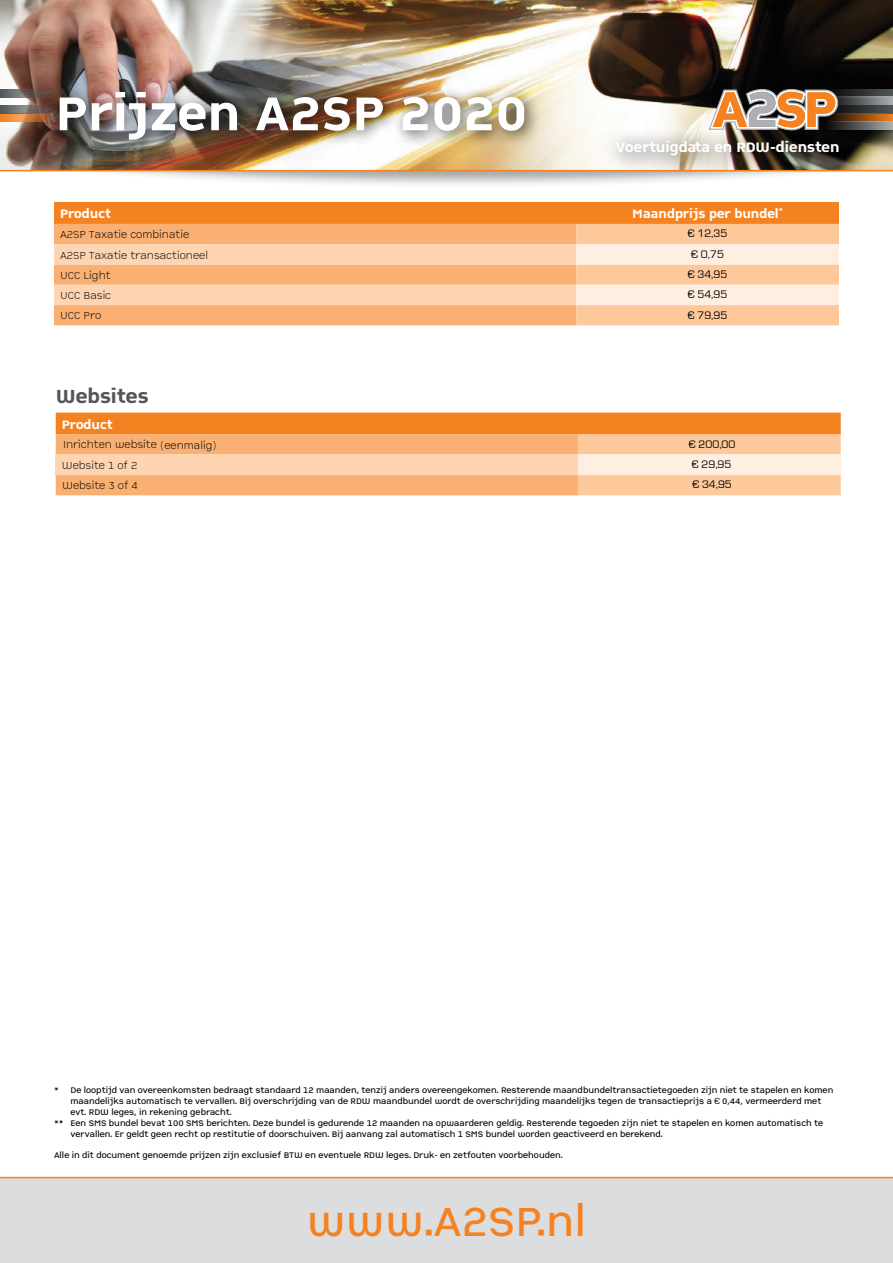
<style>
.page{position:relative;width:893px;height:1263px;background:#fff}
.page>*{position:absolute;margin:0;border:0;box-sizing:border-box;transform-origin:0 0}
.t1{font:700 52.5px "CP Company";letter-spacing:.01em;color:#fff}
.t2{font:45px "CP Company";color:#f58220}
.t3{font:700 21px "CP Company";color:#515759}
.t4{font:700 15.15px "CP Company";color:#fff}
.t5{font:700 13.5px "CP Company";color:#fff}
.t6{font:300 11.25px "CP Company";color:#000}
.t7{font:11.25px/20px "Eurostile";color:#000}
.t8{font:9px/10.8px "CP Company";color:#000}
.s1{font-family:"Eurostile"}
</style>
<div class="page">
<div style="left:0;top:1177px;width:893px;height:86px;background:#dcddde"></div>
<img style="left:0;top:0;width:893px;height:171px">
<svg style="left:838px;top:113px;width:55px;height:8px"></svg>
<svg style="left:838px;top:105px;width:55px;height:8px"></svg>
<svg style="left:838px;top:89px;width:55px;height:8px"></svg>
<svg style="left:838px;top:97px;width:55px;height:8px"></svg>
<svg style="left:838px;top:121px;width:55px;height:8px"></svg>
<svg style="left:0;top:113px;width:48px;height:8px"></svg>
<svg style="left:0;top:105px;width:48px;height:8px"></svg>
<svg style="left:708px;top:89px;width:130px;height:38px;background:#b68c69"></svg>
<div style="left:602px;top:127px;width:258px;height:49px;background:#000;opacity:.75"></div>
<svg style="left:0;top:89px;width:48px;height:8px"></svg>
<div style="left:48px;top:81px;width:493px;height:76px;background:#000;opacity:.75"></div>
<svg style="left:56px;top:413px;width:785px;height:82px;background:#f8a660"></svg>
<div style="left:56px;top:455px;width:522px;height:20px;background:#fed5b2"></div>
<div style="left:578px;top:455px;width:263px;height:20px;background:#ffefe1"></div>
<svg style="left:54px;top:202px;width:785px;height:123px;background:#fbbb85"></svg>
<p class="t1" style="left:56px;top:81px;width:473px">Prijzen A2SP 2020</p>
<p class="t5" style="left:60px;top:205px;width:52px">Product</p>
<p class="t6" style="left:60px;top:229px;width:131px">A2SP Taxatie combinatie</p>
<p class="t6" style="left:60px;top:249px;width:150px">A2SP Taxatie transactioneel</p>
<h3 class="t4" style="left:616px;top:138px;width:225px">Voertuigdata en RDW-diensten</h3>
<p class="t5" style="left:632px;top:205px;width:152px">Maandprijs per bundel<sup>*</sup></p>
<p class="t7" style="left:688px;top:224px;width:41px">€ 12,35</p>
<p class="t7" style="left:691px;top:244px;width:34px">€ 0,75</p>
<p class="t6" style="left:60px;top:269px;width:52px">UCC Light</p>
<p class="t7" style="left:688px;top:265px;width:41px">€ 34,95</p>
<p class="t6" style="left:60px;top:289px;width:53px">UCC Basic</p>
<p class="t6" style="left:60px;top:309px;width:43px">UCC Pro</p>
<p class="t7" style="left:688px;top:285px;width:41px">€ 54,95</p>
<p class="t7" style="left:688px;top:305px;width:41px">€ 79,95</p>
<p class="t3" style="left:56px;top:383px;width:94px">Websites</p>
<p class="t5" style="left:62px;top:416px;width:52px">Product</p>
<p class="t6" style="left:63px;top:439px;width:155px">Inrichten website (eenmalig)</p>
<p class="t6" style="left:62px;top:459px;width:77px">Website 1 of 2</p>
<p class="t6" style="left:62px;top:479px;width:77px">Website 3 of 4</p>
<p class="t7" style="left:689px;top:434px;width:48px">€ 200,00</p>
<p class="t7" style="left:692px;top:454px;width:42px">€ 29,95 € 34,95</p>
<p class="t8" style="left:70px;top:1085px;width:764px;text-indent:-16px">* De looptijd van overeenkomsten bedraagt standaard 12 maanden, tenzij anders overeengekomen. Resterende maandbundeltransactietegoeden zijn niet te stapelen en komen maandelijks automatisch te vervallen. Bij overschrijding van de RDW maandbundel wordt de overschrijding maandelijks tegen de transactieprijs a <span class="s1">€</span> 0,44, vermeerderd met evt. RDW leges, in rekening gebracht.</p>
<p class="t8" style="left:70px;top:1118px;width:754px;text-indent:-16px">** Een SMS bundel bevat 100 SMS berichten. Deze bundel is gedurende 12 maanden na opwaarderen geldig. Resterende tegoeden zijn niet te stapelen en komen automatisch te vervallen. Er geldt geen recht op restitutie of doorschuiven. Bij aanvang zal automatisch 1 SMS bundel worden geactiveerd en berekend.</p>
<p class="t8" style="left:54px;top:1150px;width:510px">Alle in dit document genoemde prijzen zijn exclusief BTW en eventuele RDW leges. Druk- en zetfouten voorbehouden.</p>
<p class="t2" style="left:307px;top:1196px;width:281px">www.A2SP.nl</p>
</div>
